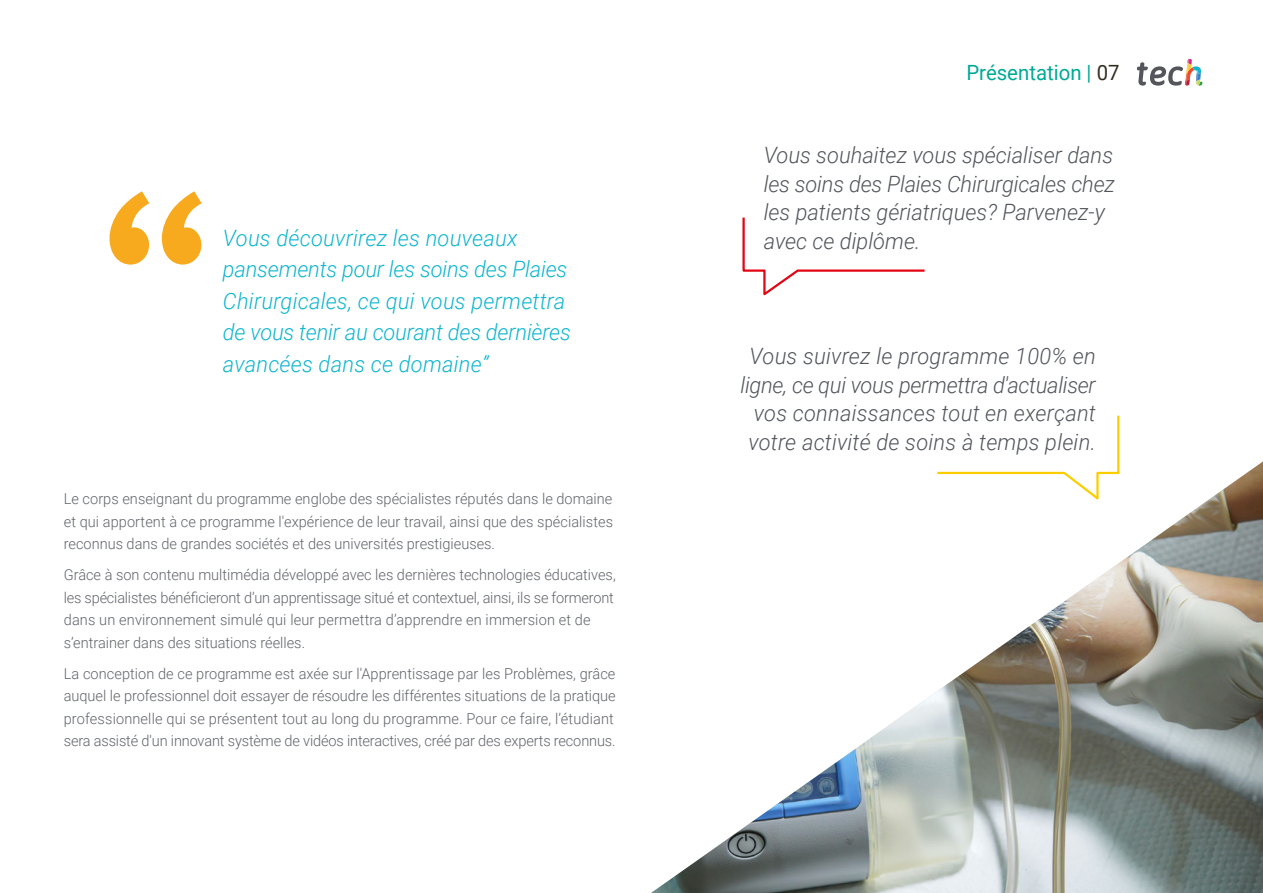
<style>
.page{position:relative;width:1263px;height:893px;background:#fff}
.page>*{position:absolute;margin:0;border:0;box-sizing:border-box;transform-origin:0 0}
.t1{font:italic 300 22.5px/28.5px "Roboto";color:#52555b;text-align:center}
.t2{font:italic 300 22.5px/31.5px "Roboto";letter-spacing:.005em;color:#0fb6cf}
.t3{font:21px "Roboto";color:#00a996}
.t4{font:300 15px/22.5px "Roboto";color:#61646a}
.s1{color:#312e20}
</style>
<div class="page">
<img style="left:651px;top:461px;width:612px;height:432px">
<svg style="left:935px;top:415px;width:185px;height:88px"></svg>
<svg style="left:742px;top:217px;width:183px;height:79px"></svg>
<svg style="left:110px;top:191px;width:92px;height:74px"></svg>
<svg style="left:1137px;top:59px;width:65px;height:27px"></svg>
<h2 class="t3" style="left:966px;top:57px;width:155px">Présentation | <span class="s1">07</span></h2>
<h1 class="t1" style="left:764px;top:140px;width:353px;text-align:justify">Vous souhaitez vous spécialiser dans les soins des Plaies Chirurgicales chez les patients gériatriques? Parvenez-y</h1>
<h1 class="t2" style="left:223px;top:221px;width:296px">Vous découvrirez les nouveaux</h1>
<h1 class="t1" style="left:764px;top:226px;width:158px">avec ce diplôme.</h1>
<h1 class="t2" style="left:223px;top:253px;width:349px">pansements pour les soins des Plaies Chirurgicales, ce qui vous permettra de vous tenir au courant des dernières avancées dans ce domaine”</h1>
<h1 class="t1" style="left:740px;top:341px;width:357px">Vous suivrez le programme 100% en ligne, ce qui vous permettra d'actualiser vos connaissances tout en exerçant votre activité de soins à temps plein.</h1>
<p class="t4" style="left:64px;top:487px;width:551px;text-align:justify">Le corps enseignant du programme englobe des spécialistes réputés dans le domaine et qui apportent à ce programme l'expérience de leur travail, ainsi que des spécialistes reconnus dans de grandes sociétés et des universités prestigieuses.</p>
<p class="t4" style="left:64px;top:563px;width:553px">Grâce à son contenu multimédia développé avec les dernières technologies éducatives, les spécialistes bénéficieront d’un apprentissage situé et contextuel, ainsi, ils se formeront dans un environnement simulé qui leur permettra d’apprendre en immersion et de s’entrainer dans des situations réelles.</p>
<p class="t4" style="left:64px;top:662px;width:553px">La conception de ce programme est axée sur l'Apprentissage par les Problèmes, grâce auquel le professionnel doit essayer de résoudre les différentes situations de la pratique professionnelle qui se présentent tout au long du programme. Pour ce faire, l’étudiant sera assisté d'un innovant système de vidéos interactives, créé par des experts reconnus.</p>
</div>
